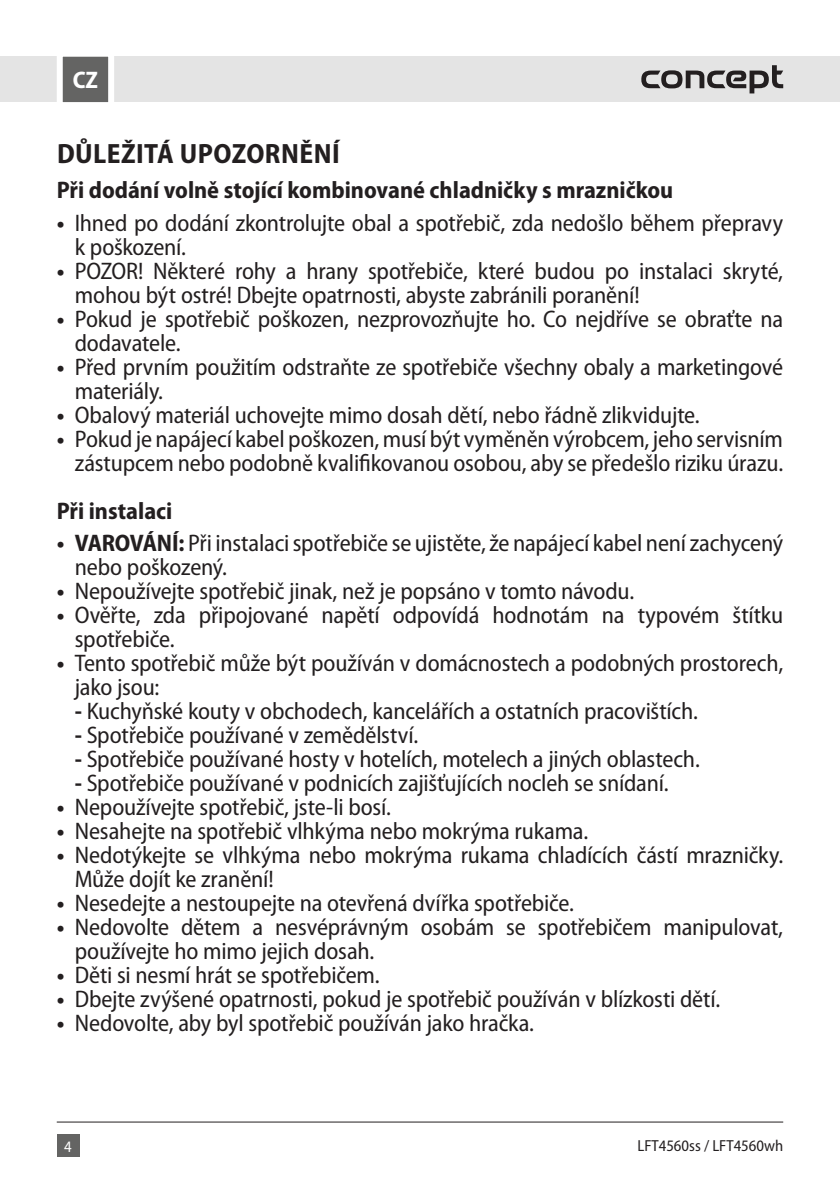
<style>
.page{position:relative;width:840px;height:1191px;background:#fff}
.page>*{position:absolute;margin:0;border:0;box-sizing:border-box;transform-origin:0 0}
.t1{font:700 semi-condensed 28px "Myriad Pro";letter-spacing:.015em;color:#231f20}
.t2{font:semi-condensed 24px/24px "Myriad Pro";letter-spacing:-.01em;color:#231f20}
.t3{font:700 semi-condensed 24px "Myriad Pro";color:#231f20}
.t4{font:700 semi-condensed 24px "Myriad Pro";color:#fff}
.t5{font:semi-condensed 16px "Myriad Pro";color:#231f20}
.t6{font:semi-condensed 16px "Myriad Pro";color:#fff}
.s1{font-weight:700}
</style>
<div class="page">
<div style="left:0;top:57px;width:839px;height:45px;background:#e4e4e4"></div>
<div style="left:57px;top:1134px;width:22px;height:23px;background:#646463"></div>
<svg style="left:54px;top:56px;width:63px;height:47px"></svg>
<hr style="left:57px;top:1121px;width:725px;height:1px;background:#231f20">
<svg style="left:641px;top:65px;width:141px;height:28px"></svg>
<p class="t4" style="left:73px;top:67px;width:27px">CZ</p>
<p class="t1" style="left:57px;top:138px;width:284px">DŮLEŽITÁ UPOZORNĚNÍ</p>
<p class="t3" style="left:57px;top:177px;width:617px">Při dodání volně stojící kombinované chladničky s mrazničkou</p>
<p class="t2" style="left:75px;top:211px;width:709px;text-indent:-18px"><span class="s1">•</span> Ihned po dodání zkontrolujte obal a spotřebič, zda nedošlo během přepravy k poškození.</p>
<p class="t2" style="left:75px;top:259px;width:709px;text-indent:-18px"><span class="s1">•</span> POZOR! Některé rohy a hrany spotřebiče, které budou po instalaci skryté, mohou být ostré! Dbejte opatrnosti, abyste zabránili poranění!</p>
<p class="t2" style="left:75px;top:307px;width:709px;text-indent:-18px"><span class="s1">•</span> Pokud je spotřebič poškozen, nezprovozňujte ho. Co nejdříve se obraťte na dodavatele.</p>
<p class="t2" style="left:75px;top:355px;width:709px;text-indent:-18px"><span class="s1">•</span> Před prvním použitím odstraňte ze spotřebiče všechny obaly a marketingové materiály.</p>
<p class="t2" style="left:57px;top:403px;width:644px"><span class="s1">•</span> Obalový materiál uchovejte mimo dosah dětí, nebo řádně zlikvidujte.</p>
<p class="t2" style="left:57px;top:427px;width:727px;text-align:right"><span class="s1">•</span> Pokud je napájecí kabel poškozen, musí být vyměněn výrobcem, jeho servisním zástupcem nebo podobně kvalifikovanou osobou, aby se předešlo riziku úrazu.</p>
<p class="t3" style="left:57px;top:497px;width:117px">Při instalaci</p>
<p class="t2" style="left:75px;top:532px;width:709px;text-indent:-18px"><span class="s1">• VAROVÁNÍ:</span> Při instalaci spotřebiče se ujistěte, že napájecí kabel není zachycený nebo poškozený.</p>
<p class="t2" style="left:57px;top:580px;width:579px"><span class="s1">•</span> Nepoužívejte spotřebič jinak, než je popsáno v tomto návodu.</p>
<p class="t2" style="left:75px;top:604px;width:709px;text-indent:-18px"><span class="s1">•</span> Ověřte, zda připojované napětí odpovídá hodnotám na typovém štítku spotřebiče.</p>
<p class="t2" style="left:75px;top:652px;width:709px;text-indent:-18px"><span class="s1">•</span> Tento spotřebič může být používán v domácnostech a podobných prostorech, jako jsou:</p>
<p class="t2" style="left:75px;top:700px;width:624px"><span class="s1">-</span> Kuchyňské kouty v obchodech, kancelářích a ostatních pracovištích.</p>
<p class="t2" style="left:75px;top:724px;width:345px"><span class="s1">-</span> Spotřebiče používané v zemědělství.</p>
<p class="t2" style="left:75px;top:748px;width:626px"><span class="s1">-</span> Spotřebiče používané hosty v hotelích, motelech a jiných oblastech.</p>
<p class="t2" style="left:75px;top:772px;width:595px"><span class="s1">-</span> Spotřebiče používané v podnicích zajišťujících nocleh se snídaní.</p>
<p class="t2" style="left:57px;top:796px;width:335px"><span class="s1">•</span> Nepoužívejte spotřebič, jste-li bosí.</p>
<p class="t2" style="left:57px;top:820px;width:533px"><span class="s1">•</span> Nesahejte na spotřebič vlhkýma nebo mokrýma rukama.</p>
<p class="t2" style="left:75px;top:844px;width:709px;text-indent:-18px"><span class="s1">•</span> Nedotýkejte se vlhkýma nebo mokrýma rukama chladících částí mrazničky.<br>Může dojít ke zranění!</p>
<p class="t2" style="left:57px;top:892px;width:518px"><span class="s1">•</span> Nesedejte a nestoupejte na otevřená dvířka spotřebiče.</p>
<p class="t2" style="left:75px;top:916px;width:709px;text-indent:-18px"><span class="s1">•</span> Nedovolte dětem a nesvéprávným osobám se spotřebičem manipulovat, používejte ho mimo jejich dosah.</p>
<p class="t2" style="left:57px;top:964px;width:324px"><span class="s1">•</span> Děti si nesmí hrát se spotřebičem.</p>
<p class="t2" style="left:57px;top:988px;width:664px"><span class="s1">•</span> Dbejte zvýšené opatrnosti, pokud je spotřebič používán v blízkosti dětí.</p>
<p class="t2" style="left:57px;top:1012px;width:478px"><span class="s1">•</span> Nedovolte, aby byl spotřebič používán jako hračka.</p>
<p class="t6" style="left:64px;top:1138px;width:9px">4</p>
<p class="t5" style="left:637px;top:1136px;width:147px">LFT4560ss / LFT4560wh</p>
</div>
